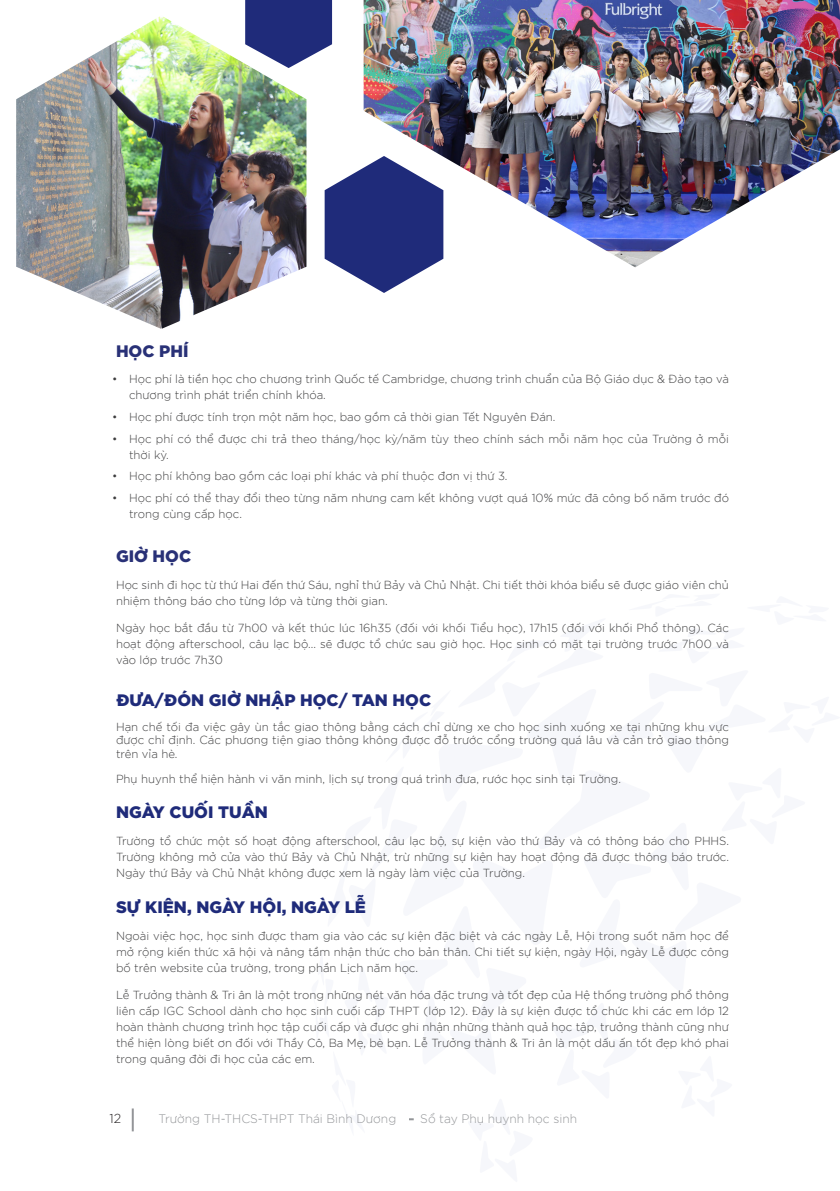
<style>
.page{position:relative;width:840px;height:1191px;background:#fff}
.page>*{position:absolute;margin:0;border:0;box-sizing:border-box;transform-origin:0 0}
.Paragraph_Style_1{font:900 16.6px "SVN Gotham";color:#1f2b7a}
.body_text{font:900 16.6px "SVN Gotham";color:#293177}
.t1{font:300 12.6px "SVN Gotham";color:#231f20}
.t2{font:300 12px "SVN Gotham";color:#939598}
.body_text-2{font:300 11.4px/16px "SVN Gotham";color:#3e3e3f;text-align:justify}
</style>
<div class="page">
<hr style="left:132px;top:1108px;width:2px;height:23px;background:#939598">
<svg style="left:324px;top:168px;width:105px;height:125px"></svg>
<svg style="left:245px;top:0;width:87px;height:59px;background:#303b84"></svg>
<img style="left:363px;top:0;width:476px;height:267px">
<img style="left:16px;top:16px;width:290px;height:313px">
<p class="body_text" style="left:116px;top:337px;width:74px">HỌC PHÍ</p>
<p class="body_text-2" style="left:129px;top:371px;width:601px;text-indent:-17px">• Học phí là tiền học cho chương trình Quốc tế Cambridge, chương trình chuẩn của Bộ Giáo dục &amp; Đào tạo và chương trình phát triển chính khóa.</p>
<p class="body_text-2" style="left:112px;top:408px;width:445px">• Học phí được tính trọn một năm học, bao gồm cả thời gian Tết Nguyên Đán.</p>
<p class="body_text-2" style="left:129px;top:430px;width:601px;text-indent:-17px">• Học phí có thể được chi trả theo tháng/học kỳ/năm tùy theo chính sách mỗi năm học của Trường ở mỗi thời kỳ.</p>
<p class="body_text-2" style="left:112px;top:468px;width:397px">• Học phí không bao gồm các loại phí khác và phí thuộc đơn vị thứ 3.</p>
<p class="body_text-2" style="left:129px;top:489px;width:601px;text-indent:-17px">• Học phí có thể thay đổi theo từng năm nhưng cam kết không vượt quá 10% mức đã công bố năm trước đó trong cùng cấp học.</p>
<p class="body_text" style="left:116px;top:542px;width:77px">GIỜ HỌC</p>
<p class="body_text-2" style="left:116px;top:576px;width:614px">Học sinh đi học từ thứ Hai đến thứ Sáu, nghỉ thứ Bảy và Chủ Nhật. Chi tiết thời khóa biểu sẽ được giáo viên chủ nhiệm thông báo cho từng lớp và từng thời gian.</p>
<p class="body_text-2" style="left:116px;top:619px;width:614px">Ngày học bắt đầu từ 7h00 và kết thúc lúc 16h35 (đối với khối Tiểu học), 17h15 (đối với khối Phổ thông). Các hoạt động afterschool, câu lạc bộ... sẽ được tổ chức sau giờ học. Học sinh có mặt tại trường trước 7h00 và vào lớp trước 7h30</p>
<p class="Paragraph_Style_1" style="left:116px;top:686px;width:316px">ĐƯA/ĐÓN GIỜ NHẬP HỌC/ TAN HỌC</p>
<p class="body_text-2" style="left:116px;top:719px;width:614px;line-height:13.6px">Hạn chế tối đa việc gây ùn tắc giao thông bằng cách chỉ dừng xe cho học sinh xuống xe tại những khu vực được chỉ định. Các phương tiện giao thông không được đỗ trước cổng trường quá lâu và cản trở giao thông trên vỉa hè.</p>
<p class="body_text-2" style="left:116px;top:770px;width:506px">Phụ huynh thể hiện hành vi văn minh, lịch sự trong quá trình đưa, rước học sinh tại Trường.</p>
<p class="Paragraph_Style_1" style="left:116px;top:798px;width:153px">NGÀY CUỐI TUẦN</p>
<p class="body_text-2" style="left:116px;top:832px;width:614px">Trường tổ chức một số hoạt động afterschool, câu lạc bộ, sự kiện vào thứ Bảy và có thông báo cho PHHS.<br>Trường không mở cửa vào thứ Bảy và Chủ Nhật, trừ những sự kiện hay hoạt động đã được thông báo trước.<br>Ngày thứ Bảy và Chủ Nhật không được xem là ngày làm việc của Trường.</p>
<p class="Paragraph_Style_1" style="left:116px;top:893px;width:251px">SỰ KIỆN, NGÀY HỘI, NGÀY LỄ</p>
<p class="body_text-2" style="left:116px;top:927px;width:614px">Ngoài việc học, học sinh được tham gia vào các sự kiện đặc biệt và các ngày Lễ, Hội trong suốt năm học để mở rộng kiến thức xã hội và nâng tầm nhận thức cho bản thân. Chi tiết sự kiện, ngày Hội, ngày Lễ được công bố trên website của trường, trong phần Lịch năm học.</p>
<p class="body_text-2" style="left:116px;top:986px;width:614px">Lễ Trưởng thành &amp; Tri ân là một trong những nét văn hóa đặc trưng và tốt đẹp của Hệ thống trường phổ thông liên cấp IGC School dành cho học sinh cuối cấp THPT (lớp 12). Đây là sự kiện được tổ chức khi các em lớp 12 hoàn thành chương trình học tập cuối cấp và được ghi nhận những thành quả học tập, trưởng thành cũng như thể hiện lòng biết ơn đối với Thầy Cô, Ba Mẹ, bè bạn. Lễ Trưởng thành &amp; Tri ân là một dấu ấn tốt đẹp khó phai trong quãng đời đi học của các em.</p>
<p class="t1" style="left:109px;top:1109px;width:13px">12</p>
<p class="t2" style="left:158px;top:1110px;width:239px">Trường TH-THCS-THPT Thái Bình Dương</p>
<p class="t2" style="left:420px;top:1110px;width:158px">Sổ tay Phụ huynh học sinh</p>
</div>
